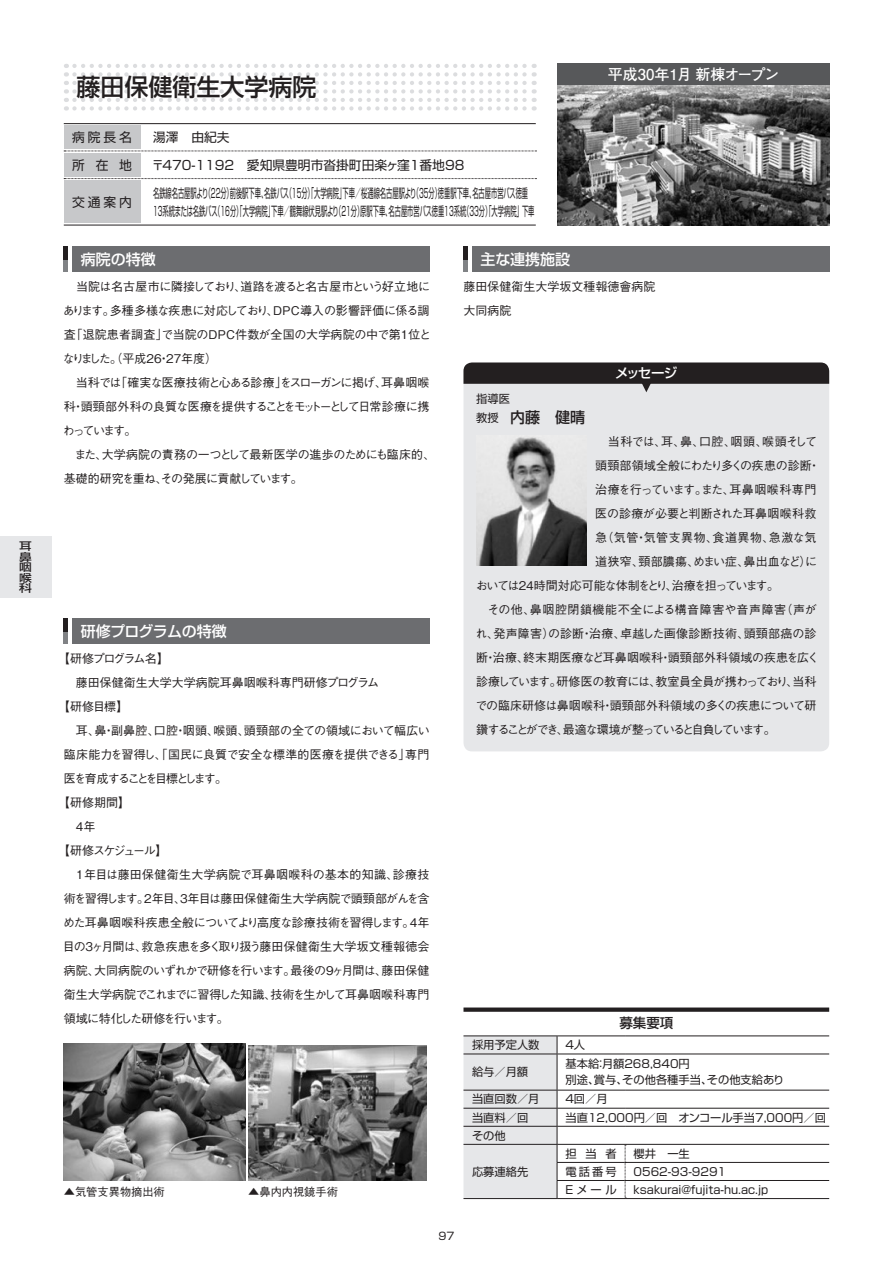
<style>
.page{position:relative;width:893px;height:1263px;background:#fff}
.page>*{position:absolute;margin:0;border:0;box-sizing:border-box;transform-origin:0 0}
.t1{font:500 24px "Shin Go Pro";color:#231f20}
.t2{font:700 15px "Futo Go B101 Pro";color:#fff}
.t3{font:500 15px "Shin Go Pro";color:#fff}
.t4{font:500 15px "Shin Go Pro";letter-spacing:-.035em;color:#fff}
.t5{font:500 15px "Shin Go Pro";color:#231f20}
.t6{font:500 13.5px "Shin Go Pro";letter-spacing:-.09em;color:#fff}
.t7{font:500 13.5px "Shin Go Pro";color:#231f20}
.t8{font:12.75px/18px "Shin Go Pro";color:#231f20;scale:.49 1}
.t9{font:12.75px/27.6px "Shin Go Pro";color:#231f20}
.t10{font:500 12px/24px "Gothic BBB Pro";letter-spacing:-.015em;color:#231f20}
.t11{font:500 12px "Gothic BBB Pro";letter-spacing:-.055em;color:#231f20}
.t12{font:500 12px "Gothic BBB Pro";letter-spacing:-.04em;color:#231f20}
.t13{font:500 12px "Gothic BBB Pro";letter-spacing:.01em;color:#231f20}
.t14{font:500 12px "Gothic BBB Pro";letter-spacing:-.06em;color:#231f20}
.t15{font:500 12px "Gothic BBB Pro";letter-spacing:.03em;color:#231f20}
.t16{font:500 12px "Gothic BBB Pro";letter-spacing:.02em;color:#231f20}
.t17{font:500 12px "Gothic BBB Pro";letter-spacing:-.105em;color:#231f20}
.t18{font:500 12px "Gothic BBB Pro";letter-spacing:.045em;color:#231f20}
.t19{font:500 12px "Gothic BBB Pro";letter-spacing:-.13em;color:#231f20}
.t20{font:500 12px "Gothic BBB Pro";letter-spacing:.015em;color:#231f20}
.t21{font:500 12px "Gothic BBB Pro";letter-spacing:-.07em;color:#231f20}
.t22{font:500 12px "Gothic BBB Pro";letter-spacing:.04em;color:#231f20}
.t23{font:500 12px "Gothic BBB Pro";letter-spacing:.005em;color:#231f20}
.t24{font:500 12px "Gothic BBB Pro";letter-spacing:-.165em;color:#231f20}
.t25{font:500 12px "Gothic BBB Pro";letter-spacing:-.065em;color:#231f20}
.t26{font:500 12px "Gothic BBB Pro";letter-spacing:-.1em;color:#231f20}
.t27{font:500 12px "Gothic BBB Pro";letter-spacing:-.14em;color:#231f20}
.t28{font:11.25px/15.8px "Shin Go Pro";color:#231f20}
.t29{font:500 11.25px "Gothic BBB Pro";color:#231f20}
.t30{font:500 10.65px/10.6px "Shin Go Pro";color:#231f20;text-align:justify;scale:1.2 1}
.t31{font:10.5px "Shin Go Pro";color:#231f20}
.s1{font-weight:400;font-size:11.25px}
</style>
<div class="page">
<hr style="left:463px;top:1035px;width:94px;height:1px;background:#231f20">
<hr style="left:557px;top:1035px;width:68px;height:1px;background:#231f20">
<hr style="left:625px;top:1035px;width:204px;height:1px;background:#231f20">
<hr style="left:557px;top:1054px;width:68px;height:1px;background:#231f20">
<hr style="left:625px;top:1054px;width:204px;height:1px;background:#231f20">
<hr style="left:557px;top:1090px;width:68px;height:1px;background:#231f20">
<hr style="left:625px;top:1090px;width:204px;height:1px;background:#231f20">
<hr style="left:557px;top:1108px;width:68px;height:1px;background:#231f20">
<hr style="left:625px;top:1108px;width:204px;height:1px;background:#231f20">
<hr style="left:557px;top:1126px;width:68px;height:1px;background:#231f20">
<hr style="left:625px;top:1126px;width:204px;height:1px;background:#231f20">
<hr style="left:557px;top:1144px;width:68px;height:1px;background:#231f20">
<hr style="left:625px;top:1144px;width:204px;height:1px;background:#231f20">
<hr style="left:557px;top:1162px;width:68px;height:1px;background:#231f20">
<hr style="left:625px;top:1162px;width:204px;height:1px;background:#231f20">
<hr style="left:557px;top:1180px;width:68px;height:1px;background:#231f20">
<hr style="left:625px;top:1180px;width:204px;height:1px;background:#231f20">
<hr style="left:463px;top:1198px;width:94px;height:1px;background:#231f20">
<hr style="left:557px;top:1198px;width:68px;height:1px;background:#231f20">
<hr style="left:625px;top:1198px;width:204px;height:1px;background:#231f20">
<svg style="left:463px;top:1036px;width:95px;height:162px;background:#dfe0e1"></svg>
<hr style="left:463px;top:1090px;width:94px;height:1px;background:#231f20">
<hr style="left:463px;top:1108px;width:94px;height:1px;background:#231f20">
<svg style="left:625px;top:1145px;width:1px;height:53px"></svg>
<div style="left:463px;top:1007px;width:366px;height:5px;background:#231f20"></div>
<hr style="left:64px;top:247px;width:4px;height:25px;background:#231f20">
<div style="left:72px;top:247px;width:357px;height:25px;background:#6c6d70"></div>
<hr style="left:64px;top:260px;width:4px;height:12px;background:#808285">
<div style="left:463px;top:247px;width:5px;height:25px;background:#231f20"></div>
<div style="left:472px;top:247px;width:357px;height:25px;background:#6c6d70"></div>
<div style="left:463px;top:260px;width:5px;height:12px;background:#808285"></div>
<hr style="left:64px;top:619px;width:4px;height:25px;background:#231f20">
<div style="left:72px;top:619px;width:357px;height:25px;background:#6c6d70"></div>
<hr style="left:64px;top:632px;width:4px;height:12px;background:#808285">
<img style="left:64px;top:1044px;width:181px;height:136px">
<img style="left:248px;top:1045px;width:178px;height:135px">
<svg style="left:66px;top:64px;width:1px;height:47px"></svg>
<svg style="left:74px;top:64px;width:461px;height:47px"></svg>
<div style="left:64px;top:125px;width:76px;height:24px;background:#c7c8ca"></div>
<div style="left:64px;top:153px;width:76px;height:23px;background:#c7c8ca"></div>
<div style="left:64px;top:181px;width:76px;height:42px;background:#c7c8ca"></div>
<hr style="left:64px;top:123px;width:472px;height:1px;background:#231f20">
<svg style="left:64px;top:151px;width:472px;height:1px"></svg>
<svg style="left:64px;top:178px;width:472px;height:1px"></svg>
<hr style="left:64px;top:225px;width:472px;height:1px;background:#231f20">
<div style="left:463px;top:362px;width:366px;height:389px;background:#e6e7e9;border-radius:9px"></div>
<img style="left:476px;top:437px;width:111px;height:129px">
<svg style="left:463px;top:362px;width:366px;height:30px"></svg>
<div style="left:0;top:536px;width:51px;height:62px;background:#e6e7e9"></div>
<img style="left:557px;top:85px;width:272px;height:140px">
<div style="left:557px;top:64px;width:272px;height:21px;background:#57585a"></div>
<p class="t30" style="left:19px;top:539px;width:12px">耳鼻咽喉科</p>
<h1 class="t1" style="left:77px;top:67px;width:242px">藤田保健衛生大学病院</h1>
<p class="t9" style="left:72px;top:122px;width:61px">病院長名</p>
<p class="t9" style="left:151px;top:122px;width:314px">湯澤　由紀夫<br>〒470-1192　愛知県豊明市沓掛町田楽ヶ窪1番地98</p>
<p class="t8" style="left:153px;top:182px;width:780px">名鉄線名古屋駅より（22分）前後駅下車、名鉄バス（15分）「大学病院」下車／桜通線名古屋駅より（35分）徳重駅下車、名古屋市営バス徳重<br>13系統または名鉄バス（16分）「大学病院」下車／鶴舞線伏見駅より（21分）原駅下車、名古屋市営バス徳重13系統（33分）「大学病院」下車</p>
<p class="t9" style="left:72px;top:149px;width:61px">所在地</p>
<p class="t9" style="left:72px;top:187px;width:61px">交通案内</p>
<p class="t3" style="left:81px;top:247px;width:76px">病院の特徴</p>
<p class="t3" style="left:480px;top:247px;width:91px">主な連携施設</p>
<p class="t2" style="left:608px;top:62px;width:173px">平成30年1月 新棟オープン</p>
<p class="t10" style="left:63px;top:273px;width:374px">　当院は名古屋市に隣接しており、道路を渡ると名古屋市という好立地にあります。多種多様な疾患に対応しており、DPC導入の影響評価に係る調査「退院患者調査」で当院のDPC件数が全国の大学病院の中で第1位となりました。（平成26・27年度）<br>　当科では「確実な医療技術と心ある診療」をスローガンに掲げ、耳鼻咽喉科・頭頸部外科の良質な医療を提供することをモットーとして日常診療に携わっています。<br>　また、大学病院の責務の一つとして最新医学の進歩のためにも臨床的、基礎的研究を重ね、その発展に貢献しています。</p>
<p class="t4" style="left:81px;top:619px;width:148px">研修プログラムの特徴</p>
<p class="t26" style="left:58px;top:649px;width:113px">【研修プログラム名】</p>
<p class="t10" style="left:64px;top:669px;width:317px">　藤田保健衛生大学大学病院耳鼻咽喉科専門研修プログラム</p>
<p class="t10" style="left:58px;top:693px;width:72px">【研修目標】</p>
<p class="t10" style="left:64px;top:717px;width:368px">　耳、鼻・副鼻腔、口腔・咽頭、喉頭、頭頸部の全ての領域において幅広い</p>
<p class="t10" style="left:64px;top:741px;width:367px">臨床能力を習得し、「国民に良質で安全な標準的医療を提供できる」専門</p>
<p class="t24" style="left:64px;top:769px;width:165px">医を育成することを目標とします。</p>
<p class="t10" style="left:58px;top:789px;width:74px">【研修期間】</p>
<p class="t10" style="left:64px;top:813px;width:33px">　4年</p>
<p class="t27" style="left:58px;top:841px;width:111px">【研修スケジュール】</p>
<p class="t15" style="left:64px;top:865px;width:367px">　1年目は藤田保健衛生大学病院で耳鼻咽喉科の基本的知識、診療技</p>
<p class="t14" style="left:64px;top:889px;width:367px">術を習得します。2年目、3年目は藤田保健衛生大学病院で頭頸部がんを含</p>
<p class="t12" style="left:63px;top:913px;width:368px">めた耳鼻咽喉科疾患全般についてより高度な診療技術を習得します。4年</p>
<p class="t13" style="left:63px;top:937px;width:368px">目の3ヶ月間は、救急疾患を多く取り扱う藤田保健衛生大学坂文種報徳会</p>
<p class="t11" style="left:64px;top:961px;width:367px">病院、大同病院のいずれかで研修を行います。最後の9ヶ月間は、藤田保健</p>
<p class="t11" style="left:64px;top:985px;width:367px">衛生大学病院でこれまでに習得した知識、技術を生かして耳鼻咽喉科専門</p>
<p class="t25" style="left:64px;top:1009px;width:167px">領域に特化した研修を行います。</p>
<p class="t29" style="left:64px;top:1183px;width:103px">▲気管支異物摘出術</p>
<p class="t29" style="left:248px;top:1183px;width:91px">▲鼻内内視鏡手術</p>
<p class="t10" style="left:463px;top:273px;width:193px">藤田保健衛生大学坂文種報德會病院大同病院</p>
<p class="t28" style="left:476px;top:390px;width:35px">指導医</p>
<p class="t5" style="left:476px;top:405px;width:110px"><span class="s1">教授　</span>内藤　健晴</p>
<p class="t6" style="left:615px;top:362px;width:64px">メッセージ</p>
<p class="t10" style="left:595px;top:428px;width:223px">　当科では、耳、鼻、口腔、咽頭、喉頭そして</p>
<p class="t10" style="left:595px;top:452px;width:226px">頭頸部領域全般にわたり多くの疾患の診断・</p>
<p class="t21" style="left:595px;top:480px;width:223px">治療を行っています。また、耳鼻咽喉科専門</p>
<p class="t23" style="left:595px;top:504px;width:223px">医の診療が必要と判断された耳鼻咽喉科救</p>
<p class="t22" style="left:595px;top:528px;width:223px">急（気管・気管支異物、食道異物、急激な気</p>
<p class="t20" style="left:595px;top:552px;width:223px">道狭窄、頸部膿瘍、めまい症、鼻出血など）に</p>
<p class="t17" style="left:476px;top:576px;width:305px">おいては24時間対応可能な体制をとり、治療を担っています。</p>
<p class="t18" style="left:476px;top:600px;width:342px">　その他、鼻咽腔閉鎖機能不全による構音障害や音声障害（声が</p>
<p class="t16" style="left:475px;top:624px;width:342px">れ、発声障害）の診断・治療、卓越した画像診断技術、頭頸部癌の診</p>
<p class="t13" style="left:476px;top:648px;width:344px">断・治療、終末期医療など耳鼻咽喉科・頭頸部外科領域の疾患を広く</p>
<p class="t12" style="left:476px;top:672px;width:342px">診療しています。研修医の教育には、教室員全員が携わっており、当科</p>
<p class="t10" style="left:475px;top:692px;width:343px">での臨床研修は鼻咽喉科・頭頸部外科領域の多くの疾患について研</p>
<p class="t19" style="left:476px;top:720px;width:301px">鑽することができ、最適な環境が整っていると自負しています。</p>
<p class="t7" style="left:619px;top:1012px;width:55px">募集要項</p>
<p class="t28" style="left:472px;top:1036px;width:69px">採用予定人数</p>
<p class="t28" style="left:564px;top:1036px;width:23px">４人</p>
<p class="t28" style="left:472px;top:1063px;width:57px">給与／月額</p>
<p class="t28" style="left:566px;top:1055px;width:220px">基本給：月額268,840円<br>別途、賞与、その他各種手当、その他支給あり</p>
<p class="t28" style="left:472px;top:1090px;width:69px">当直回数／月</p>
<p class="t28" style="left:564px;top:1090px;width:45px">４回／月</p>
<p class="t28" style="left:472px;top:1108px;width:58px">当直料／回</p>
<p class="t28" style="left:566px;top:1108px;width:262px">当直12,000円／回　オンコール手当7,000円／回</p>
<p class="t28" style="left:472px;top:1126px;width:35px">その他</p>
<p class="t28" style="left:472px;top:1162px;width:58px">応募連絡先</p>
<p class="t28" style="left:566px;top:1144px;width:53px">担当者</p>
<p class="t28" style="left:634px;top:1144px;width:58px">櫻井　一生</p>
<p class="t28" style="left:566px;top:1162px;width:53px">電話番号</p>
<p class="t28" style="left:634px;top:1162px;width:94px">0562-93-9291</p>
<p class="t28" style="left:566px;top:1180px;width:53px">Eメール</p>
<p class="t28" style="left:634px;top:1180px;width:136px">ksakurai@fujita-hu.ac.jp</p>
<p class="t31" style="left:438px;top:1228px;width:17px">97</p>
</div>
